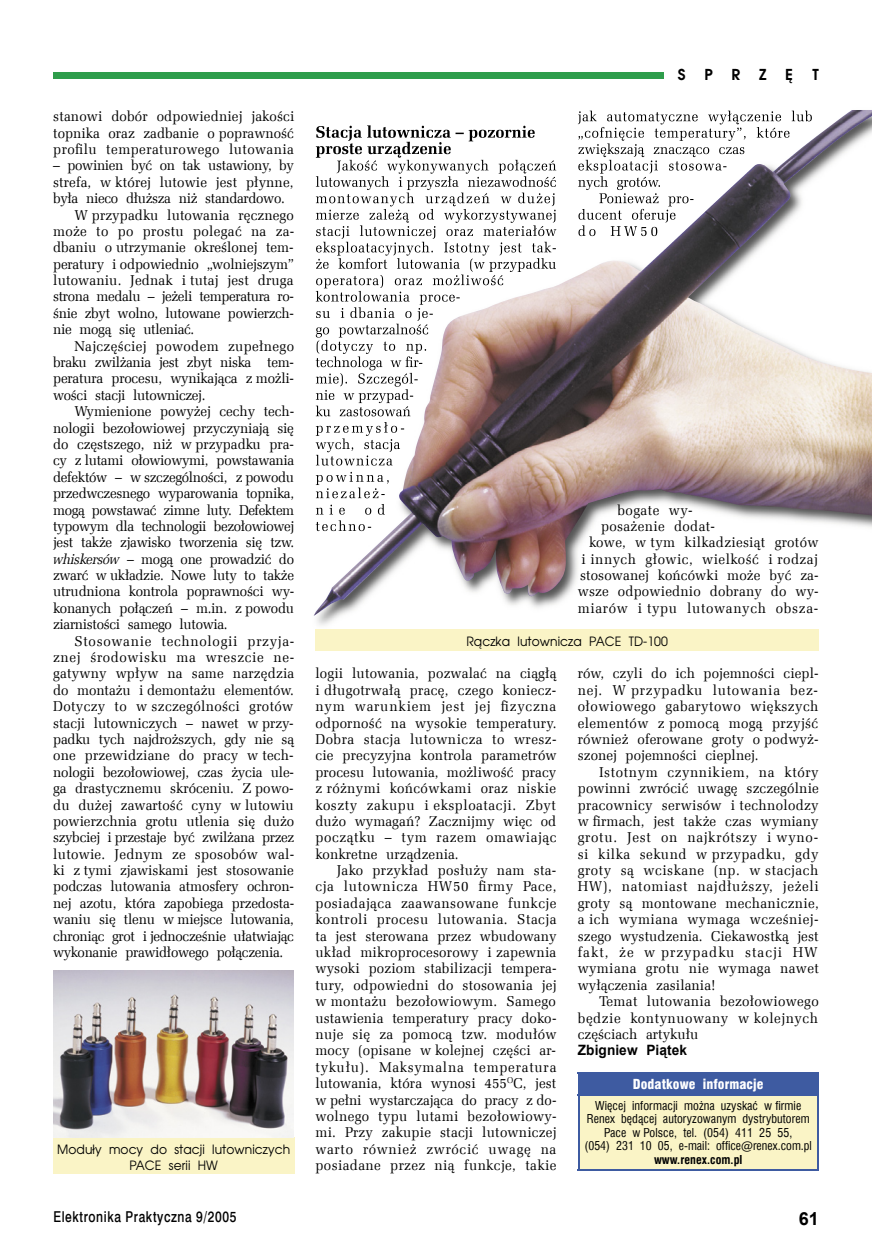
<style>
.page{position:relative;width:872px;height:1255px;background:#fff}
.page>*{position:absolute;margin:0;border:0;box-sizing:border-box;transform-origin:0 0}
.t1{font:700 18px "Arial";color:#000}
.t2{font:15px "Swis 721 Md EU";letter-spacing:.05em;color:#000;scale:.8 1}
.t3{font:700 15px "Avalon";letter-spacing:1.25em;color:#000}
.t4{font:14.25px/16.4px "Zapf Ellipt EU";letter-spacing:-.005em;color:#000;text-align:justify;scale:.96 1}
.t5{font:14.25px "Zapf Ellipt EU";letter-spacing:-.025em;color:#000;scale:.96 1}
.t6{font:14.25px "Zapf Ellipt EU";letter-spacing:.025em;color:#000;scale:.96 1}
.t7{font:14.25px "Zapf Ellipt EU";letter-spacing:-.03em;color:#000;scale:.96 1}
.t8{font:14.25px "Zapf Ellipt EU";letter-spacing:.02em;color:#000;scale:.96 1}
.t9{font:14.25px "Zapf Ellipt EU";letter-spacing:.045em;color:#000;scale:.96 1}
.t10{font:14.25px "Zapf Ellipt EU";letter-spacing:.015em;color:#000;scale:.96 1}
.t11{font:14.25px "Zapf Ellipt EU";letter-spacing:-.035em;color:#000;scale:.96 1}
.t12{font:14.25px "Zapf Ellipt EU";letter-spacing:.035em;color:#000;scale:.96 1}
.t13{font:14.25px "Zapf Ellipt EU";letter-spacing:.05em;color:#000;scale:.96 1}
.t14{font:700 14.25px "Arial";letter-spacing:.005em;color:#000;scale:.96 1}
.t15{font:14.25px "Zapf Ellipt EU";letter-spacing:.03em;color:#000;scale:.96 1}
.t16{font:13.5px "Swis 721 Blk Cn EU";letter-spacing:.005em;color:#fff}
.t17{font:12.75px/16.4px "Avalon";letter-spacing:.005em;color:#000;text-align:center;scale:.96 1}
.t18{font:12px/13.5px "Swis 721 Cn EU";letter-spacing:.005em;color:#000;text-align:center}
.t19{font:700 12px "Swis 721 Cn EU";letter-spacing:.005em;color:#000}
.s1{font-style:italic}
</style>
<div class="page">
<div style="left:53px;top:72px;width:611px;height:7px;background:#2e9d4b"></div>
<div style="left:578px;top:1072px;width:240px;height:22px;background:#3e5ba1"></div>
<div style="left:578px;top:1094px;width:240px;height:75px;background:#faf4c6"></div>
<hr style="left:578px;top:1071px;width:240px;height:2px;background:#3e5ba1">
<hr style="left:578px;top:1093px;width:240px;height:2px;background:#3e5ba1">
<hr style="left:578px;top:1095px;width:1px;height:73px;background:#3e5ba1">
<hr style="left:817px;top:1095px;width:1px;height:73px;background:#3e5ba1">
<hr style="left:578px;top:1168px;width:240px;height:2px;background:#3e5ba1">
<div style="left:53px;top:1137px;width:241px;height:37px;background:#faf4c6"></div>
<img style="left:53px;top:970px;width:241px;height:167px">
<div style="left:315px;top:629px;width:503px;height:21px;background:#faf4c6"></div>
<img style="left:313px;top:111px;width:559px;height:505px">
<p class="t4" style="left:53px;top:108px;width:253px">stanowi dobór odpowiedniej jakości topnika oraz zadbanie o poprawność profilu temperaturowego lutowania</p>
<p class="t5" style="left:53px;top:157px;width:252px">– powinien być on tak ustawiony, by</p>
<p class="t4" style="left:53px;top:174px;width:252px">strefa, w której lutowie jest płynne,</p>
<p class="t5" style="left:53px;top:190px;width:243px">była nieco dłuższa niż standardowo.</p>
<p class="t4" style="left:74px;top:207px;width:230px">W przypadku lutowania ręcznego</p>
<p class="t6" style="left:53px;top:222px;width:253px">może to po prostu polegać na za-</p>
<p class="t4" style="left:53px;top:239px;width:252px">dbaniu o utrzymanie określonej tem-</p>
<p class="t4" style="left:53px;top:256px;width:252px">peratury i odpowiednio „wolniejszym”</p>
<p class="t4" style="left:53px;top:272px;width:252px">lutowaniu. Jednak i tutaj jest druga</p>
<p class="t7" style="left:53px;top:288px;width:252px">strona medalu – jeżeli temperatura ro-</p>
<p class="t5" style="left:53px;top:304px;width:252px">śnie zbyt wolno, lutowane powierzch-</p>
<p class="t5" style="left:53px;top:321px;width:148px">nie mogą się utleniać.</p>
<p class="t6" style="left:74px;top:337px;width:230px">Najczęściej powodem zupełnego</p>
<p class="t5" style="left:53px;top:353px;width:252px">braku zwilżania jest zbyt niska tem-</p>
<p class="t4" style="left:53px;top:370px;width:252px">peratura procesu, wynikająca z możli-</p>
<p class="t5" style="left:53px;top:386px;width:160px">wości stacji lutowniczej.</p>
<p class="t4" style="left:74px;top:403px;width:230px">Wymienione powyżej cechy tech-</p>
<p class="t4" style="left:53px;top:420px;width:252px">nologii bezołowiowej przyczyniają się</p>
<p class="t4" style="left:53px;top:436px;width:252px">do częstszego, niż w przypadku pra-</p>
<p class="t5" style="left:53px;top:452px;width:253px">cy z lutami ołowiowymi, powstawania</p>
<p class="t5" style="left:53px;top:468px;width:252px">defektów – w szczególności, z powodu</p>
<p class="t5" style="left:53px;top:484px;width:252px">przedwczesnego wyparowania topnika,</p>
<p class="t11" style="left:53px;top:501px;width:253px">mogą powstawać zimne luty. Defektem</p>
<p class="t7" style="left:53px;top:517px;width:252px">typowym dla technologii bezołowiowej</p>
<p class="t4" style="left:53px;top:534px;width:252px">jest także zjawisko tworzenia się tzw.</p>
<p class="t5" style="left:53px;top:550px;width:252px"><span class="s1">whiskersów</span> – mogą one prowadzić do</p>
<p class="t5" style="left:53px;top:566px;width:252px">zwarć w układzie. Nowe luty to także</p>
<p class="t4" style="left:53px;top:583px;width:252px">utrudniona kontrola poprawności wy-</p>
<p class="t4" style="left:53px;top:600px;width:252px">konanych połączeń – m.in. z powodu</p>
<p class="t5" style="left:53px;top:615px;width:183px">ziarnistości samego lutowia.</p>
<p class="t13" style="left:74px;top:632px;width:230px">Stosowanie technologii przyja-</p>
<p class="t9" style="left:53px;top:648px;width:253px">znej środowisku ma wreszcie ne-</p>
<p class="t10" style="left:53px;top:665px;width:253px">gatywny wpływ na same narzędzia</p>
<p class="t4" style="left:53px;top:682px;width:252px">do montażu i demontażu elementów.</p>
<p class="t6" style="left:53px;top:697px;width:252px">Dotyczy to w szczególności grotów</p>
<p class="t4" style="left:53px;top:714px;width:252px">stacji lutowniczych – nawet w przy-</p>
<p class="t4" style="left:53px;top:731px;width:252px">padku tych najdroższych, gdy nie są</p>
<p class="t4" style="left:53px;top:747px;width:252px">one przewidziane do pracy w tech-</p>
<p class="t4" style="left:53px;top:764px;width:252px">nologii bezołowiowej, czas życia ule-</p>
<p class="t4" style="left:53px;top:780px;width:252px">ga drastycznemu skróceniu. Z powo-</p>
<p class="t4" style="left:53px;top:796px;width:252px">du dużej zawartość cyny w lutowiu</p>
<p class="t4" style="left:53px;top:813px;width:252px">powierzchnia grotu utlenia się dużo</p>
<p class="t5" style="left:53px;top:828px;width:252px">szybciej i przestaje być zwilżana przez</p>
<p class="t8" style="left:53px;top:845px;width:253px">lutowie. Jednym ze sposobów wal-</p>
<p class="t4" style="left:53px;top:862px;width:252px">ki z tymi zjawiskami jest stosowanie</p>
<p class="t4" style="left:53px;top:878px;width:252px">podczas lutowania atmosfery ochron-</p>
<p class="t4" style="left:53px;top:895px;width:253px">nej azotu, która zapobiega przedosta-</p>
<p class="t4" style="left:53px;top:911px;width:252px">waniu się tlenu w miejsce lutowania,</p>
<p class="t5" style="left:53px;top:927px;width:252px">chroniąc grot i jednocześnie ułatwiając</p>
<p class="t5" style="left:53px;top:943px;width:241px">wykonanie prawidłowego połączenia.</p>
<p class="t17" style="left:57px;top:1140px;width:244px">Moduły mocy do stacji lutowniczych<br>PACE serii HW</p>
<p class="t3" style="left:678px;top:65px;width:142px">SPRZĘT</p>
<p class="t15" style="left:617px;top:501px;width:80px">bogate wy-</p>
<p class="t6" style="left:601px;top:517px;width:120px">posażenie dodat-</p>
<p class="t8" style="left:589px;top:534px;width:240px">kowe, w tym kilkadziesiąt grotów</p>
<p class="t12" style="left:581px;top:550px;width:248px">i innych głowic, wielkość i rodzaj</p>
<p class="t4" style="left:580px;top:567px;width:250px">stosowanej końcówki może być za-</p>
<p class="t10" style="left:578px;top:583px;width:252px">wsze odpowiednio dobrany do wy-</p>
<p class="t9" style="left:578px;top:599px;width:252px">miarów i typu lutowanych obsza-</p>
<p class="t17" style="left:466px;top:632px;width:211px">Rączka lutownicza PACE TD-100</p>
<p class="t4" style="left:315px;top:665px;width:253px">logii lutowania, pozwalać na ciągłą i długotrwałą pracę, czego koniecz&shy;nym warunkiem jest jej fizyczna odporność na wysokie temperatury.<br>Dobra stacja lutownicza to wresz&shy;cie precyzyjna kontrola parametrów procesu lutowania, możliwość pracy z różnymi końcówkami oraz niskie koszty zakupu i eksploatacji. Zbyt dużo wymagań? Zacznijmy więc od początku – tym razem omawiając konkretne urządzenia.</p>
<p class="t4" style="left:315px;top:862px;width:253px;text-indent:21px">Jako przykład posłuży nam sta&shy;cja lutownicza HW50 firmy Pace, posiadająca zaawansowane funkcje kontroli procesu lutowania. Stacja ta jest sterowana przez wbudowany układ mikroprocesorowy i zapewnia wysoki poziom stabilizacji tempera&shy;tury, odpowiedni do stosowania jej w montażu bezołowiowym. Samego ustawienia temperatury pracy doko&shy;nuje się za pomocą tzw. modułów mocy (opisane w kolejnej części ar&shy;tykułu). Maksymalna temperatura lutowania, która wynosi 455<sup>O</sup>C, jest w pełni wystarczająca do pracy z do&shy;wolnego typu lutami bezołowiowy&shy;mi. Przy zakupie stacji lutowniczej warto również zwrócić uwagę na posiadane przez nią funkcje, takie</p>
<p class="t4" style="left:578px;top:665px;width:252px">rów, czyli do ich pojemności ciepl&shy;nej. W przypadku lutowania bez&shy;ołowiowego gabarytowo większych elementów z pomocą mogą przyjść również oferowane groty o podwyż&shy;szonej pojemności cieplnej.</p>
<p class="t4" style="left:578px;top:764px;width:253px;text-indent:21px">Istotnym czynnikiem, na który powinni zwrócić uwagę szczególnie pracownicy serwisów i technolodzy w firmach, jest także czas wymiany grotu. Jest on najkrótszy i wyno&shy;si kilka sekund w przypadku, gdy groty są wciskane (np. w stacjach HW), natomiast najdłuższy, jeżeli groty są montowane mechanicznie, a ich wymiana wymaga wcześniej&shy;szego wystudzenia. Ciekawostką jest fakt, że w przypadku stacji HW wymiana grotu nie wymaga nawet wyłączenia zasilania!</p>
<p class="t4" style="left:578px;top:993px;width:252px;text-indent:21px">Temat lutowania bezołowiowego będzie kontynuowany w kolejnych częściach artykułu</p>
<p class="t14" style="left:578px;top:1040px;width:115px">Zbigniew Piątek</p>
<p class="t16" style="left:633px;top:1075px;width:132px">Dodatkowe informacje</p>
<p class="t18" style="left:584px;top:1098px;width:229px">Więcej informacji można uzyskać w firmie Renex będącej autoryzowanym dystrybutorem Pace w Polsce, tel. (054) 411 25 55,<br>(054) 231 10 05, e-mail: office@renex.com.pl</p>
<p class="t19" style="left:654px;top:1152px;width:90px">www.renex.com.pl</p>
<p class="t2" style="left:53px;top:1207px;width:230px">Elektronika Praktyczna 9/2005</p>
<p class="t1" style="left:798px;top:1206px;width:22px">61</p>
</div>
